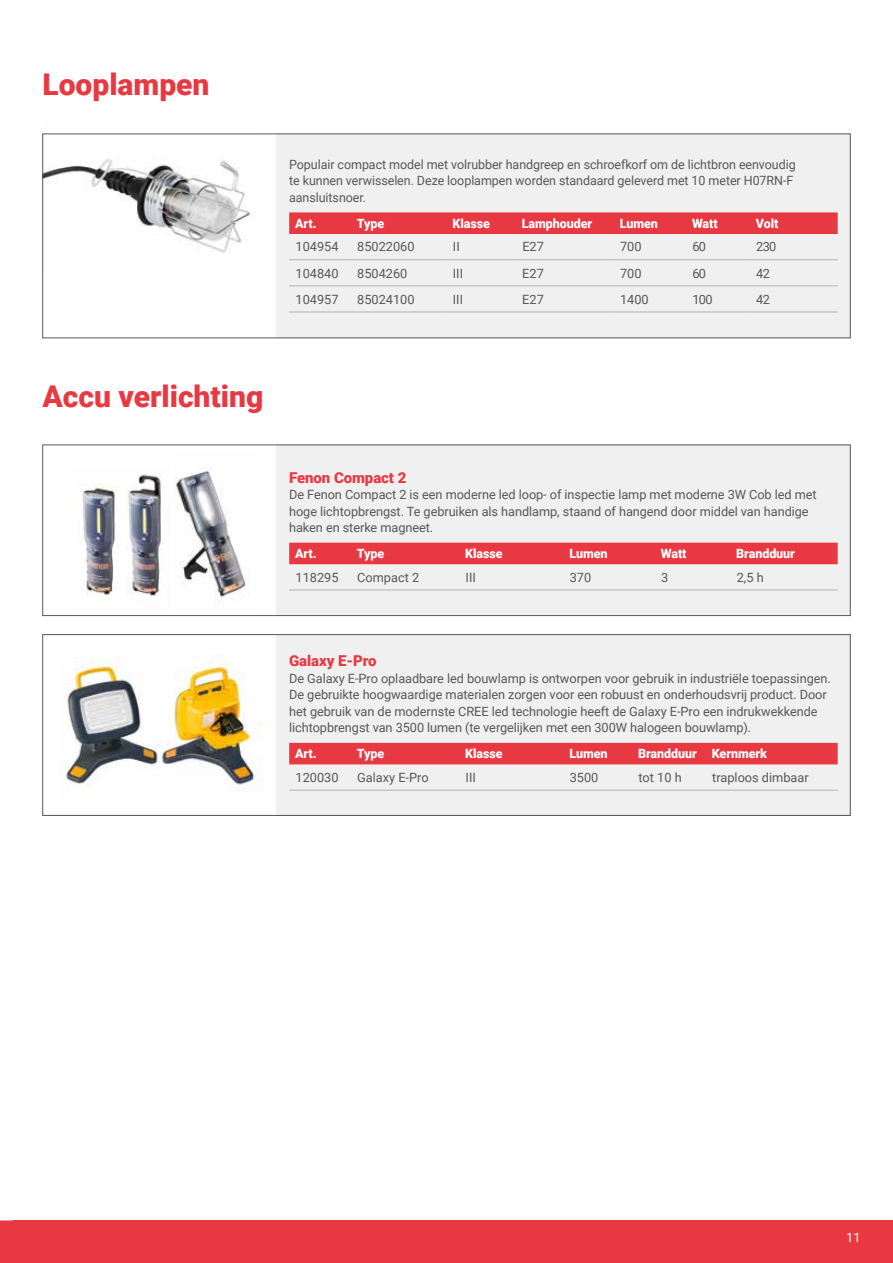
<style>
.page{position:relative;width:893px;height:1263px;background:#fff}
.page>*{position:absolute;margin:0;border:0;box-sizing:border-box;transform-origin:0 0}
.t1{font:900 30px "Roboto";color:#e83943}
.t2{font:900 15px "Roboto";letter-spacing:-.005em;color:#e83943}
.t3{font:12.75px/16.5px "Roboto";letter-spacing:-.005em;color:#575756}
.t4{font:900 12.75px "Roboto";letter-spacing:-.005em;color:#fff}
.t5{font:12.75px "Roboto";color:#fff}
</style>
<div class="page">
<div style="left:0;top:1220px;width:893px;height:43px;background:#e83943"></div>
<img style="left:60px;top:658px;width:100px;height:129px">
<img style="left:160px;top:662px;width:103px;height:130px">
<img style="left:82px;top:483px;width:35px;height:121px">
<img style="left:128px;top:474px;width:34px;height:123px">
<img style="left:173px;top:469px;width:76px;height:135px">
<img style="left:43px;top:133px;width:212px;height:120px">
<div style="left:276px;top:134px;width:574px;height:204px;background:#f0f0f0"></div>
<div style="left:276px;top:445px;width:574px;height:171px;background:#f0f0f0"></div>
<div style="left:276px;top:634px;width:574px;height:182px;background:#f0f0f0"></div>
<div style="left:43px;top:445px;width:807px;height:171px;border:1px solid #575756"></div>
<div style="left:43px;top:634px;width:807px;height:182px;border:1px solid #575756"></div>
<div style="left:289px;top:543px;width:549px;height:21px;background:#e83943"></div>
<hr style="left:289px;top:590px;width:62px;height:1px;background:#b3b2b2">
<hr style="left:351px;top:590px;width:108px;height:1px;background:#b3b2b2">
<hr style="left:459px;top:590px;width:104px;height:1px;background:#b3b2b2">
<hr style="left:563px;top:590px;width:92px;height:1px;background:#b3b2b2">
<hr style="left:655px;top:590px;width:75px;height:1px;background:#b3b2b2">
<hr style="left:730px;top:590px;width:108px;height:1px;background:#b3b2b2">
<div style="left:289px;top:743px;width:549px;height:21px;background:#e83943"></div>
<hr style="left:289px;top:790px;width:62px;height:1px;background:#b3b2b2">
<hr style="left:351px;top:790px;width:108px;height:1px;background:#b3b2b2">
<hr style="left:459px;top:790px;width:104px;height:1px;background:#b3b2b2">
<hr style="left:563px;top:790px;width:69px;height:1px;background:#b3b2b2">
<hr style="left:632px;top:790px;width:74px;height:1px;background:#b3b2b2">
<hr style="left:706px;top:790px;width:132px;height:1px;background:#b3b2b2">
<div style="left:289px;top:212px;width:549px;height:22px;background:#e83943"></div>
<hr style="left:289px;top:259px;width:62px;height:1px;background:#b3b2b2">
<hr style="left:351px;top:259px;width:95px;height:1px;background:#b3b2b2">
<hr style="left:446px;top:259px;width:70px;height:1px;background:#b3b2b2">
<hr style="left:516px;top:259px;width:98px;height:1px;background:#b3b2b2">
<hr style="left:614px;top:259px;width:72px;height:1px;background:#b3b2b2">
<hr style="left:686px;top:259px;width:64px;height:1px;background:#b3b2b2">
<hr style="left:750px;top:259px;width:88px;height:1px;background:#b3b2b2">
<hr style="left:289px;top:285px;width:62px;height:1px;background:#b3b2b2">
<hr style="left:351px;top:285px;width:95px;height:1px;background:#b3b2b2">
<hr style="left:446px;top:285px;width:70px;height:1px;background:#b3b2b2">
<hr style="left:516px;top:285px;width:98px;height:1px;background:#b3b2b2">
<hr style="left:614px;top:285px;width:72px;height:1px;background:#b3b2b2">
<hr style="left:686px;top:285px;width:64px;height:1px;background:#b3b2b2">
<hr style="left:750px;top:285px;width:88px;height:1px;background:#b3b2b2">
<hr style="left:289px;top:312px;width:62px;height:1px;background:#b3b2b2">
<hr style="left:351px;top:312px;width:95px;height:1px;background:#b3b2b2">
<hr style="left:446px;top:312px;width:70px;height:1px;background:#b3b2b2">
<hr style="left:516px;top:312px;width:98px;height:1px;background:#b3b2b2">
<hr style="left:614px;top:312px;width:72px;height:1px;background:#b3b2b2">
<hr style="left:686px;top:312px;width:64px;height:1px;background:#b3b2b2">
<hr style="left:750px;top:312px;width:88px;height:1px;background:#b3b2b2">
<h1 class="t1" style="left:43px;top:63px;width:169px">Looplampen</h1>
<p class="t3" style="left:289px;top:156px;width:508px">Populair compact model met volrubber handgreep en schroefkorf om de lichtbron eenvoudig te kunnen verwisselen. Deze looplampen worden standaard geleverd met 10 meter H07RN-F aansluitsnoer.</p>
<p class="t4" style="left:295px;top:214px;width:23px">Art.</p>
<p class="t4" style="left:357px;top:214px;width:29px">Type</p>
<p class="t4" style="left:452px;top:214px;width:39px">Klasse</p>
<p class="t4" style="left:522px;top:214px;width:72px">Lamphouder</p>
<p class="t4" style="left:620px;top:214px;width:40px">Lumen</p>
<p class="t4" style="left:692px;top:214px;width:27px">Watt</p>
<p class="t4" style="left:756px;top:214px;width:24px">Volt</p>
<p class="t3" style="left:296px;top:238px;width:44px">104954</p>
<p class="t3" style="left:357px;top:238px;width:59px">85022060</p>
<p class="t3" style="left:453px;top:238px;width:8px">II</p>
<p class="t3" style="left:522px;top:238px;width:23px">E27</p>
<p class="t3" style="left:620px;top:238px;width:23px">700</p>
<p class="t3" style="left:692px;top:238px;width:15px">60</p>
<p class="t3" style="left:756px;top:238px;width:22px">230</p>
<p class="t3" style="left:295px;top:264px;width:44px">104840</p>
<p class="t3" style="left:357px;top:264px;width:52px">8504260</p>
<p class="t3" style="left:453px;top:264px;width:12px">III</p>
<p class="t3" style="left:522px;top:264px;width:23px">E27</p>
<p class="t3" style="left:620px;top:264px;width:23px">700</p>
<p class="t3" style="left:692px;top:264px;width:15px">60</p>
<p class="t3" style="left:756px;top:264px;width:15px">42</p>
<p class="t3" style="left:295px;top:290px;width:44px">104957</p>
<p class="t3" style="left:357px;top:290px;width:59px">85024100</p>
<p class="t3" style="left:453px;top:290px;width:12px">III</p>
<p class="t3" style="left:522px;top:290px;width:23px">E27</p>
<p class="t3" style="left:620px;top:290px;width:30px">1400</p>
<p class="t3" style="left:692px;top:290px;width:22px">100</p>
<p class="t3" style="left:756px;top:290px;width:15px">42</p>
<h1 class="t1" style="left:43px;top:375px;width:222px">Accu verlichting</h1>
<p class="t2" style="left:289px;top:467px;width:119px">Fenon Compact 2</p>
<p class="t3" style="left:289px;top:486px;width:529px">De Fenon Compact 2 is een moderne led loop- of inspectie lamp met moderne 3W Cob led met hoge lichtopbrengst. Te gebruiken als handlamp, staand of hangend door middel van handige haken en sterke magneet.</p>
<p class="t4" style="left:295px;top:545px;width:23px">Art.</p>
<p class="t4" style="left:357px;top:545px;width:29px">Type</p>
<p class="t4" style="left:465px;top:545px;width:39px">Klasse</p>
<p class="t4" style="left:569px;top:545px;width:40px">Lumen</p>
<p class="t4" style="left:661px;top:545px;width:27px">Watt</p>
<p class="t4" style="left:736px;top:545px;width:60px">Brandduur</p>
<p class="t3" style="left:296px;top:568px;width:44px">118295</p>
<p class="t3" style="left:357px;top:568px;width:63px">Compact 2</p>
<p class="t3" style="left:466px;top:568px;width:12px">III</p>
<p class="t3" style="left:570px;top:568px;width:23px">370</p>
<p class="t3" style="left:661px;top:568px;width:9px">3</p>
<p class="t3" style="left:737px;top:568px;width:29px">2,5 h</p>
<p class="t2" style="left:289px;top:650px;width:89px">Galaxy E-Pro</p>
<p class="t3" style="left:289px;top:669px;width:543px">De Galaxy E-Pro oplaadbare led bouwlamp is ontworpen voor gebruik in industriële toepassingen.<br>De gebruikte hoogwaardige materialen zorgen voor een robuust en onderhoudsvrij product. Door het gebruik van de modernste CREE led technologie heeft de Galaxy E-Pro een indrukwekkende lichtopbrengst van 3500 lumen (te vergelijken met een 300W halogeen bouwlamp).</p>
<p class="t4" style="left:295px;top:745px;width:23px">Art.</p>
<p class="t4" style="left:357px;top:745px;width:29px">Type</p>
<p class="t4" style="left:465px;top:745px;width:39px">Klasse</p>
<p class="t4" style="left:569px;top:745px;width:40px">Lumen</p>
<p class="t4" style="left:638px;top:745px;width:130px">Brandduur Kernmerk</p>
<p class="t3" style="left:296px;top:769px;width:44px">120030</p>
<p class="t3" style="left:357px;top:769px;width:73px">Galaxy E-Pro</p>
<p class="t3" style="left:466px;top:769px;width:12px">III</p>
<p class="t3" style="left:570px;top:769px;width:30px">3500</p>
<p class="t3" style="left:638px;top:769px;width:45px">tot 10 h</p>
<p class="t3" style="left:712px;top:769px;width:98px">traploos dimbaar</p>
<p class="t5" style="left:846px;top:1229px;width:16px">11</p>
</div>
